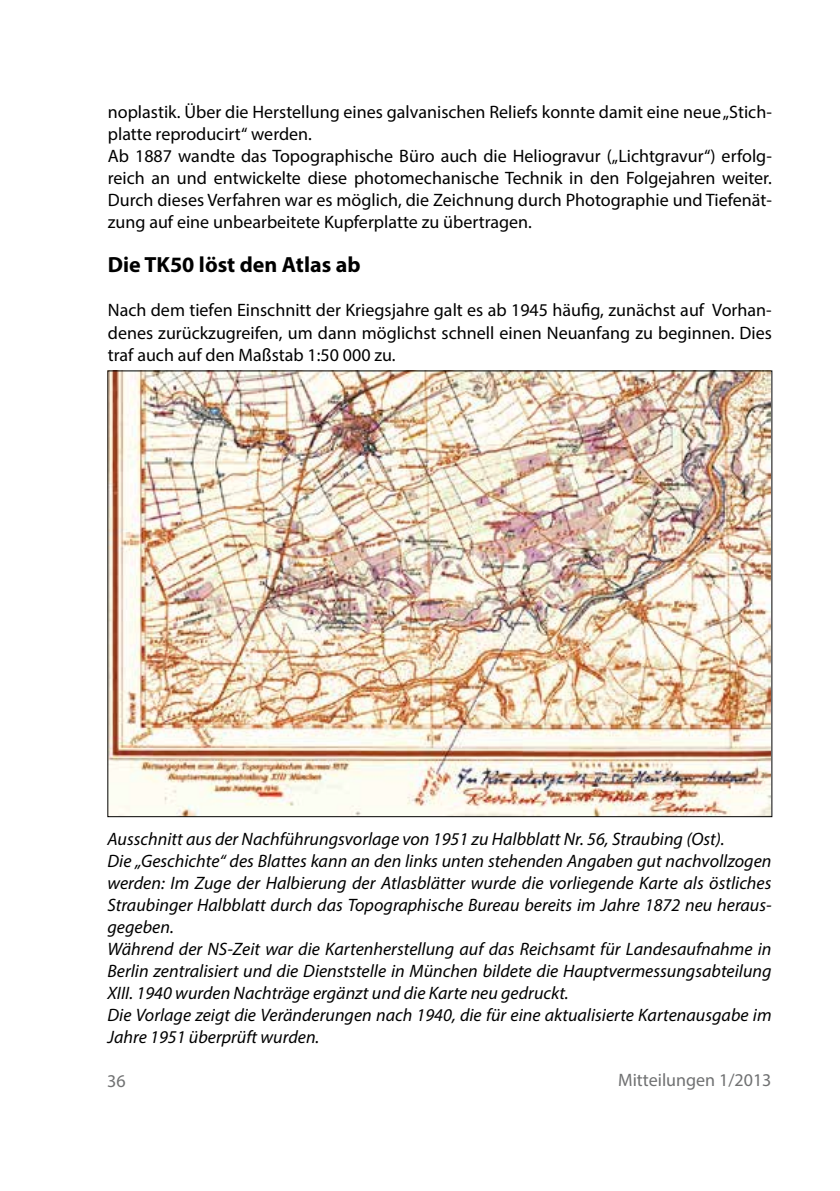
<style>
.page{position:relative;width:840px;height:1191px;background:#fff}
.page>*{position:absolute;margin:0;border:0;box-sizing:border-box;transform-origin:0 0}
.t1{font:700 22px "Myriad Pro";color:#000}
.t2{font:italic 18px/22px "Myriad Pro";color:#000}
.t3{font:18px/22px "Myriad Pro";color:#000}
.t4{font:18px "Myriad Pro";color:#707172}
</style>
<div class="page">
<img style="left:109px;top:373px;width:660px;height:442px">
<p class="t3" style="left:108px;top:101px;width:665px">noplastik. Über die Herstellung eines galvanischen Reliefs konnte damit eine neue „Stich&shy;platte reproducirt“ werden.<br>Ab 1887 wandte das Topographische Büro auch die Heliogravur („Lichtgravur“) erfolg&shy;reich an und entwickelte diese photomechanische Technik in den Folgejahren weiter.<br>Durch dieses Verfahren war es möglich, die Zeichnung durch Photographie und Tiefenät&shy;zung auf eine unbearbeitete Kupferplatte zu übertragen.</p>
<p class="t1" style="left:108px;top:251px;width:254px">Die TK50 löst den Atlas ab</p>
<p class="t3" style="left:108px;top:299px;width:665px;text-align:justify">Nach dem tiefen Einschnitt der Kriegsjahre galt es ab 1945 häufig, zunächst auf Vorhan&shy;denes zurückzugreifen, um dann möglichst schnell einen Neuanfang zu beginnen. Dies traf auch auf den Maßstab 1:50 000 zu.</p>
<p class="t2" style="left:107px;top:827px;width:665px">Ausschnitt aus der Nachführungsvorlage von 1951 zu Halbblatt Nr. 56, Straubing (Ost).<br>Die „Geschichte“ des Blattes kann an den links unten stehenden Angaben gut nachvollzogen werden: Im Zuge der Halbierung der Atlasblätter wurde die vorliegende Karte als östliches Straubinger Halbblatt durch das Topographische Bureau bereits im Jahre 1872 neu heraus&shy;gegeben.<br>Während der NS-Zeit war die Kartenherstellung auf das Reichsamt für Landesaufnahme in Berlin zentralisiert und die Dienststelle in München bildete die Hauptvermessungsabteilung XIII. 1940 wurden Nachträge ergänzt und die Karte neu gedruckt.<br>Die Vorlage zeigt die Veränderungen nach 1940, die für eine aktualisierte Kartenausgabe im Jahre 1951 überprüft wurden.</p>
<p class="t4" style="left:107px;top:1069px;width:20px">36</p>
<p class="t4" style="left:617px;top:1068px;width:155px">Mitteilungen 1/2013</p>
</div>
